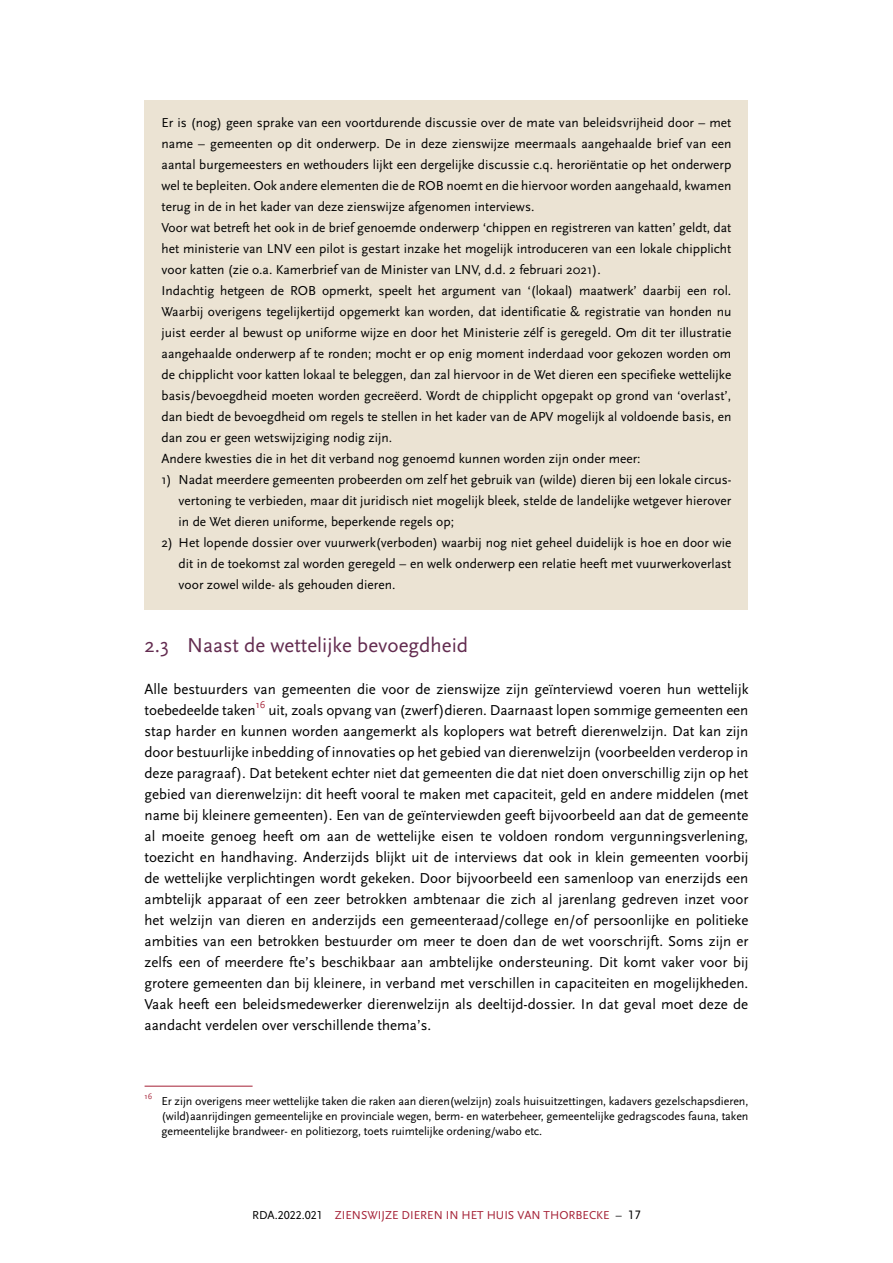
<style>
.page{position:relative;width:893px;height:1263px;background:#fff}
.page>*{position:absolute;margin:0;border:0;box-sizing:border-box;transform-origin:0 0}
.H3_paragraafkop{font:21px "Scala Sans";color:#632c50}
.P_Platte_tekst_sans{font:15px/21px "Scala Sans";color:#000}
.Kadertekst_plat{font:13.5px/21px "Scala Sans";color:#000;text-align:justify}
.Voetnoot{font:12px/15px "Scala Sans";letter-spacing:-.005em;color:#000;text-align:justify}
.t1{font:12px "Scala Sans Caps";color:#a42035}
.P_Platte_tekst_sans-2{font:10.5px "Scala Sans";color:#a42035}
.Voetnoot-2{font:8.4px "Scala Sans";color:#a42035}
.s1{color:#000}
.s2{font-size:12.75px;color:#000}
</style>
<div class="page">
<div style="left:145px;top:100px;width:603px;height:132px;background:#ebe3d3"></div>
<div style="left:145px;top:205px;width:603px;height:90px;background:#ebe3d3"></div>
<div style="left:145px;top:268px;width:603px;height:195px;background:#ebe3d3"></div>
<div style="left:145px;top:457px;width:603px;height:90px;background:#ebe3d3"></div>
<div style="left:145px;top:520px;width:603px;height:90px;background:#ebe3d3"></div>
<hr style="left:145px;top:1086px;width:108px;height:1px;background:#a42035">
<p class="Kadertekst_plat" style="left:162px;top:112px;width:571px">Er is (nog) geen sprake van een voortdurende discussie over de mate van beleidsvrijheid door – met name – gemeenten op dit onderwerp. De in deze zienswijze meermaals aangehaalde brief van een aantal burgemeesters en wethouders lijkt een dergelijke discussie c.q. heroriëntatie op het onderwerp wel te bepleiten. Ook andere elementen die de ROB noemt en die hiervoor worden aangehaald, kwamen terug in de in het kader van deze zienswijze afgenomen interviews.</p>
<p class="Kadertekst_plat" style="left:162px;top:217px;width:571px">Voor wat betreft het ook in de brief genoemde onderwerp ‘chippen en registreren van katten’ geldt, dat het ministerie van LNV een pilot is gestart inzake het mogelijk introduceren van een lokale chipplicht voor katten (zie o.a. Kamerbrief van de Minister van LNV, d.d. 2 februari 2021).</p>
<p class="Kadertekst_plat" style="left:162px;top:280px;width:571px">Indachtig hetgeen de ROB opmerkt, speelt het argument van ‘(lokaal) maatwerk’ daarbij een rol.<br>Waarbij overigens tegelijkertijd opgemerkt kan worden, dat identificatie &amp; registratie van honden nu juist eerder al bewust op uniforme wijze en door het Ministerie zélf is geregeld. Om dit ter illustratie aangehaalde onderwerp af te ronden; mocht er op enig moment inderdaad voor gekozen worden om de chipplicht voor katten lokaal te beleggen, dan zal hiervoor in de Wet dieren een specifieke wettelijke basis/bevoegdheid moeten worden gecreëerd. Wordt de chipplicht opgepakt op grond van ‘overlast’, dan biedt de bevoegdheid om regels te stellen in het kader van de APV mogelijk al voldoende basis, en dan zou er geen wetswijziging nodig zijn.</p>
<p class="Kadertekst_plat" style="left:162px;top:448px;width:481px">Andere kwesties die in het dit verband nog genoemd kunnen worden zijn onder meer:</p>
<p class="Kadertekst_plat" style="left:179px;top:469px;width:554px;text-indent:-17px">1) Nadat meerdere gemeenten probeerden om zelf het gebruik van (wilde) dieren bij een lokale circus&shy;vertoning te verbieden, maar dit juridisch niet mogelijk bleek, stelde de landelijke wetgever hierover in de Wet dieren uniforme, beperkende regels op;</p>
<p class="Kadertekst_plat" style="left:179px;top:532px;width:554px;text-indent:-17px">2) Het lopende dossier over vuurwerk(verboden) waarbij nog niet geheel duidelijk is hoe en door wie dit in de toekomst zal worden geregeld – en welk onderwerp een relatie heeft met vuurwerkoverlast voor zowel wilde- als gehouden dieren.</p>
<h3 class="H3_paragraafkop" style="left:145px;top:634px;width:325px">2.3 Naast de wettelijke bevoegdheid</h3>
<p class="P_Platte_tekst_sans" style="left:145px;top:679px;width:605px">Alle bestuurders van gemeenten die voor de zienswijze zijn geïnterviewd voeren hun wettelijk toebedeelde taken</p>
<p class="P_Platte_tekst_sans-2" style="left:256px;top:699px;width:11px">16</p>
<p class="P_Platte_tekst_sans" style="left:145px;top:700px;width:605px;text-align:justify;text-indent:124px">uit, zoals opvang van (zwerf)dieren. Daarnaast lopen sommige gemeenten een stap harder en kunnen worden aangemerkt als koplopers wat betreft dierenwelzijn. Dat kan zijn door bestuurlijke inbedding of innovaties op het gebied van dierenwelzijn (voorbeelden verderop in deze paragraaf). Dat betekent echter niet dat gemeenten die dat niet doen onverschillig zijn op het gebied van dierenwelzijn: dit heeft vooral te maken met capaciteit, geld en andere middelen (met name bij kleinere gemeenten). Een van de geïnterviewden geeft bijvoorbeeld aan dat de gemeente al moeite genoeg heeft om aan de wettelijke eisen te voldoen rondom vergunningsverlening, toezicht en handhaving. Anderzijds blijkt uit de interviews dat ook in klein gemeenten voorbij de wettelijke verplichtingen wordt gekeken. Door bijvoorbeeld een samenloop van enerzijds een ambtelijk apparaat of een zeer betrokken ambtenaar die zich al jarenlang gedreven inzet voor het welzijn van dieren en anderzijds een gemeenteraad/college en/of persoonlijke en politieke ambities van een betrokken bestuurder om meer te doen dan de wet voorschrijft. Soms zijn er zelfs een of meerdere fte’s beschikbaar aan ambtelijke ondersteuning. Dit komt vaker voor bij grotere gemeenten dan bij kleinere, in verband met verschillen in capaciteiten en mogelijkheden.<br>Vaak heeft een beleidsmedewerker dierenwelzijn als deeltijd-dossier. In dat geval moet deze de aandacht verdelen over verschillende thema’s.</p>
<p class="Voetnoot-2" style="left:145px;top:1092px;width:9px">16</p>
<p class="Voetnoot" style="left:162px;top:1094px;width:588px">Er zijn overigens meer wettelijke taken die raken aan dieren(welzijn) zoals huisuitzettingen, kadavers gezelschapsdieren, (wild)aanrijdingen gemeentelijke en provinciale wegen, berm- en waterbeheer, gemeentelijke gedragscodes fauna, taken gemeentelijke brandweer- en politiezorg, toets ruimtelijke ordening/wabo etc.</p>
<p class="t1" style="left:252px;top:1209px;width:390px"><span class="s1">RDA.2022.021</span> ZIENSWIJZE DIEREN IN HET HUIS VAN THORBECKE <span class="s1">–</span> <span class="s2">17</span></p>
</div>
